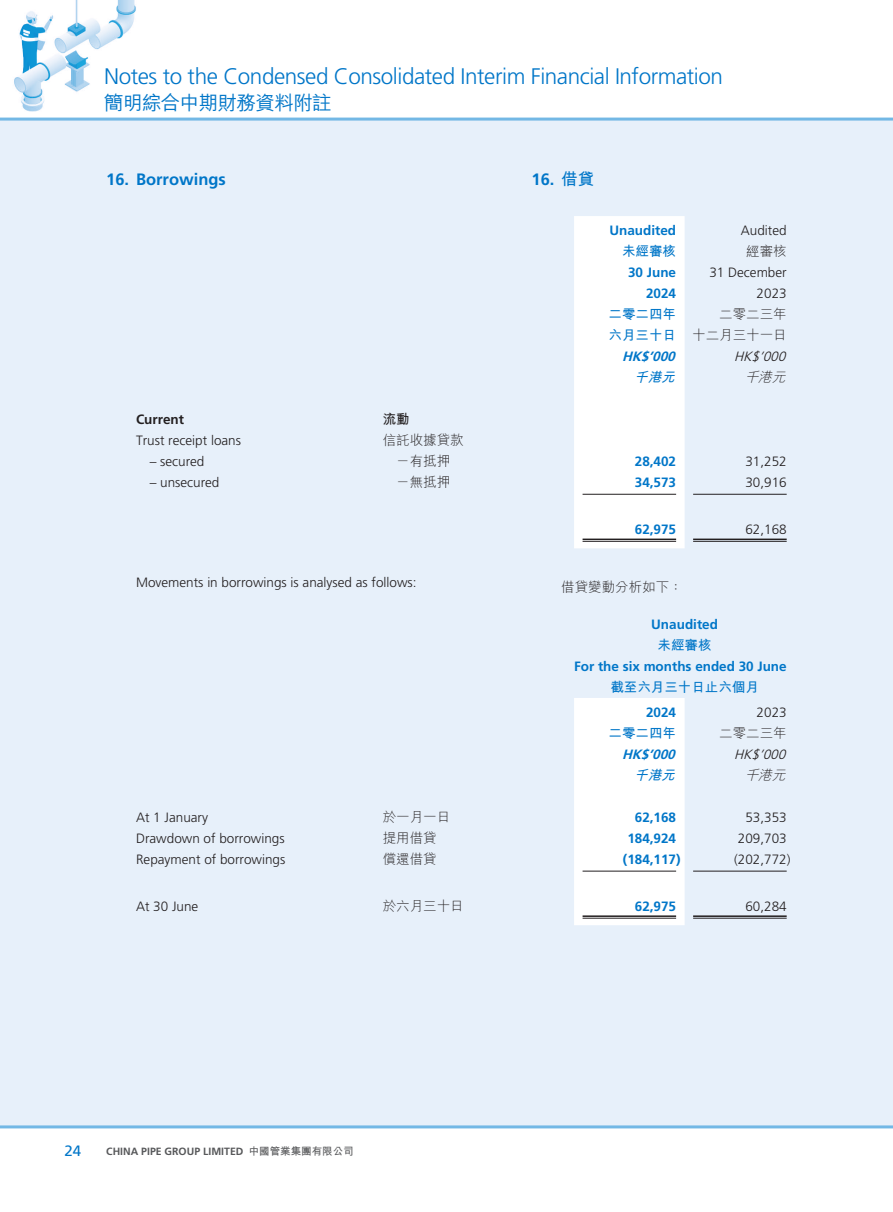
<style>
.page{position:relative;width:893px;height:1212px;background:#fff}
.page>*{position:absolute;margin:0;border:0;box-sizing:border-box;transform-origin:0 0}
.t1{font:300 22.5px "Frutiger LT Std";letter-spacing:-.02em;color:#0076c8}
.t2{font:500 19.5px "M Hei HK";letter-spacing:-.03em;color:#0076c8}
.t3{font:700 16.5px "Frutiger LT Std";color:#0076c8}
.t4{font:15px "Frutiger LT Std";color:#0076c8}
.t5{font:300 13.5px/21px "Frutiger LT Std";color:#231f20;text-align:right}
.t6{font:700 13.5px/21px "Frutiger LT Std";color:#0076c8;text-align:right}
.t7{font:300 13.5px/21px "M Hei HK";color:#231f20;text-align:right}
.t8{font:700 13.5px/21px "M Hei HK";color:#0076c8}
.t9{font:italic 700 13.5px "Frutiger LT Std";color:#0076c8}
.t10{font:italic 300 13.5px "Frutiger LT Std";color:#231f20}
.t11{font:700 13.5px "Frutiger LT Std";color:#231f20}
.t12{font:italic 700 13.5px "M Hei HK";color:#0076c8}
.t13{font:italic 300 13.5px "M Hei HK";color:#231f20}
.t14{font:700 13.5px "M Hei HK";color:#231f20}
.t15{font:700 10.5px "Frutiger LT Std";color:#57585a}
.s1{font-family:"M Hei HK"}
</style>
<div class="page">
<div style="left:0;top:119px;width:893px;height:1008px;background:#e7f0fa"></div>
<hr style="left:0;top:1125px;width:893px;height:3px;background:#73b8e5">
<img style="left:0;top:0;width:893px;height:118px">
<hr style="left:0;top:118px;width:893px;height:3px;background:#73b8e5">
<div style="left:574px;top:216px;width:111px;height:332px;background:#fff"></div>
<hr style="left:583px;top:494px;width:93px;height:1px;background:#231f20">
<hr style="left:693px;top:494px;width:94px;height:1px;background:#231f20">
<hr style="left:583px;top:538px;width:93px;height:2px;background:#231f20">
<hr style="left:583px;top:541px;width:93px;height:1px;background:#231f20">
<hr style="left:693px;top:538px;width:94px;height:2px;background:#231f20">
<hr style="left:693px;top:541px;width:94px;height:1px;background:#231f20">
<div style="left:574px;top:698px;width:111px;height:227px;background:#fff"></div>
<hr style="left:583px;top:871px;width:93px;height:1px;background:#231f20">
<hr style="left:693px;top:871px;width:94px;height:1px;background:#231f20">
<hr style="left:583px;top:915px;width:93px;height:2px;background:#231f20">
<hr style="left:583px;top:918px;width:93px;height:1px;background:#231f20">
<hr style="left:693px;top:915px;width:94px;height:2px;background:#231f20">
<hr style="left:693px;top:918px;width:94px;height:1px;background:#231f20">
<h1 class="t1" style="left:104px;top:64px;width:620px">Notes to the Condensed Consolidated Interim Financial Information</h1>
<h2 class="t2" style="left:104px;top:88px;width:229px">簡明綜合中期財務資料附註</h2>
<p class="t3" style="left:106px;top:169px;width:121px">16. Borrowings</p>
<p class="t3" style="left:531px;top:169px;width:64px">16. <span class="s1">借貸</span></p>
<p class="t6" style="left:609px;top:220px;width:68px">Unaudited</p>
<p class="t5" style="left:741px;top:220px;width:47px">Audited</p>
<p class="t8" style="left:622px;top:240px;width:55px">未經審核</p>
<p class="t7" style="left:746px;top:240px;width:42px">經審核</p>
<p class="t6" style="left:628px;top:262px;width:50px">30 June<br>2024</p>
<p class="t5" style="left:709px;top:262px;width:79px">31 December<br>2023</p>
<p class="t8" style="left:609px;top:303px;width:69px">二零二四年六月三十日</p>
<p class="t7" style="left:692px;top:303px;width:96px">二零二三年<br>十二月三十一日</p>
<p class="t9" style="left:622px;top:349px;width:58px">HK$’000</p>
<p class="t10" style="left:734px;top:349px;width:57px">HK$’000</p>
<p class="t12" style="left:634px;top:368px;width:47px">千港元</p>
<p class="t13" style="left:745px;top:368px;width:47px">千港元</p>
<p class="t11" style="left:136px;top:412px;width:50px">Current</p>
<p class="t14" style="left:383px;top:410px;width:28px">流動</p>
<p class="t5" style="left:136px;top:430px;width:107px">Trust receipt loans</p>
<p class="t7" style="left:383px;top:429px;width:82px">信託收據貸款</p>
<p class="t5" style="left:150px;top:451px;width:56px">– secured</p>
<p class="t7" style="left:396px;top:450px;width:55px">－有抵押</p>
<p class="t6" style="left:635px;top:451px;width:43px">28,402</p>
<p class="t5" style="left:745px;top:451px;width:43px">31,252</p>
<p class="t5" style="left:150px;top:472px;width:71px">– unsecured</p>
<p class="t7" style="left:396px;top:471px;width:55px">－無抵押</p>
<p class="t6" style="left:635px;top:472px;width:43px">34,573</p>
<p class="t5" style="left:745px;top:472px;width:43px">30,916</p>
<p class="t6" style="left:635px;top:519px;width:43px">62,975</p>
<p class="t5" style="left:745px;top:519px;width:43px">62,168</p>
<p class="t5" style="left:136px;top:572px;width:282px">Movements in borrowings is analysed as follows:</p>
<p class="t7" style="left:561px;top:576px;width:123px">借貸變動分析如下：</p>
<p class="t6" style="left:651px;top:614px;width:68px">Unaudited</p>
<p class="t8" style="left:658px;top:633px;width:55px">未經審核</p>
<p class="t6" style="left:574px;top:656px;width:214px">For the six months ended 30 June</p>
<p class="t8" style="left:610px;top:675px;width:150px">截至六月三十日止六個月</p>
<p class="t6" style="left:646px;top:702px;width:32px">2024</p>
<p class="t5" style="left:757px;top:702px;width:32px">2023</p>
<p class="t8" style="left:609px;top:722px;width:69px">二零二四年</p>
<p class="t7" style="left:719px;top:722px;width:69px">二零二三年</p>
<p class="t9" style="left:622px;top:746px;width:58px">HK$’000</p>
<p class="t10" style="left:734px;top:747px;width:57px">HK$’000</p>
<p class="t12" style="left:634px;top:765px;width:47px">千港元</p>
<p class="t13" style="left:745px;top:766px;width:47px">千港元</p>
<p class="t5" style="left:136px;top:807px;width:74px">At 1 January</p>
<p class="t7" style="left:383px;top:806px;width:69px">於一月一日</p>
<p class="t6" style="left:635px;top:807px;width:43px">62,168</p>
<p class="t5" style="left:745px;top:807px;width:43px">53,353</p>
<p class="t5" style="left:136px;top:828px;width:150px">Drawdown of borrowings</p>
<p class="t7" style="left:383px;top:827px;width:55px">提用借貸</p>
<p class="t6" style="left:627px;top:828px;width:50px">184,924</p>
<p class="t5" style="left:738px;top:828px;width:50px">209,703</p>
<p class="t5" style="left:136px;top:849px;width:151px">Repayment of borrowings</p>
<p class="t7" style="left:383px;top:848px;width:55px">償還借貸</p>
<p class="t6" style="left:623px;top:849px;width:59px">(184,117)</p>
<p class="t5" style="left:734px;top:849px;width:58px">(202,772)</p>
<p class="t5" style="left:136px;top:896px;width:64px">At 30 June</p>
<p class="t7" style="left:383px;top:895px;width:83px">於六月三十日</p>
<p class="t6" style="left:635px;top:896px;width:43px">62,975</p>
<p class="t5" style="left:745px;top:896px;width:43px">60,284</p>
<p class="t4" style="left:64px;top:1142px;width:18px">24</p>
<p class="t15" style="left:106px;top:1145px;width:249px">CHINA PIPE GROUP LIMITED <span class="s1">中國管業集團有限公司</span></p>
</div>
